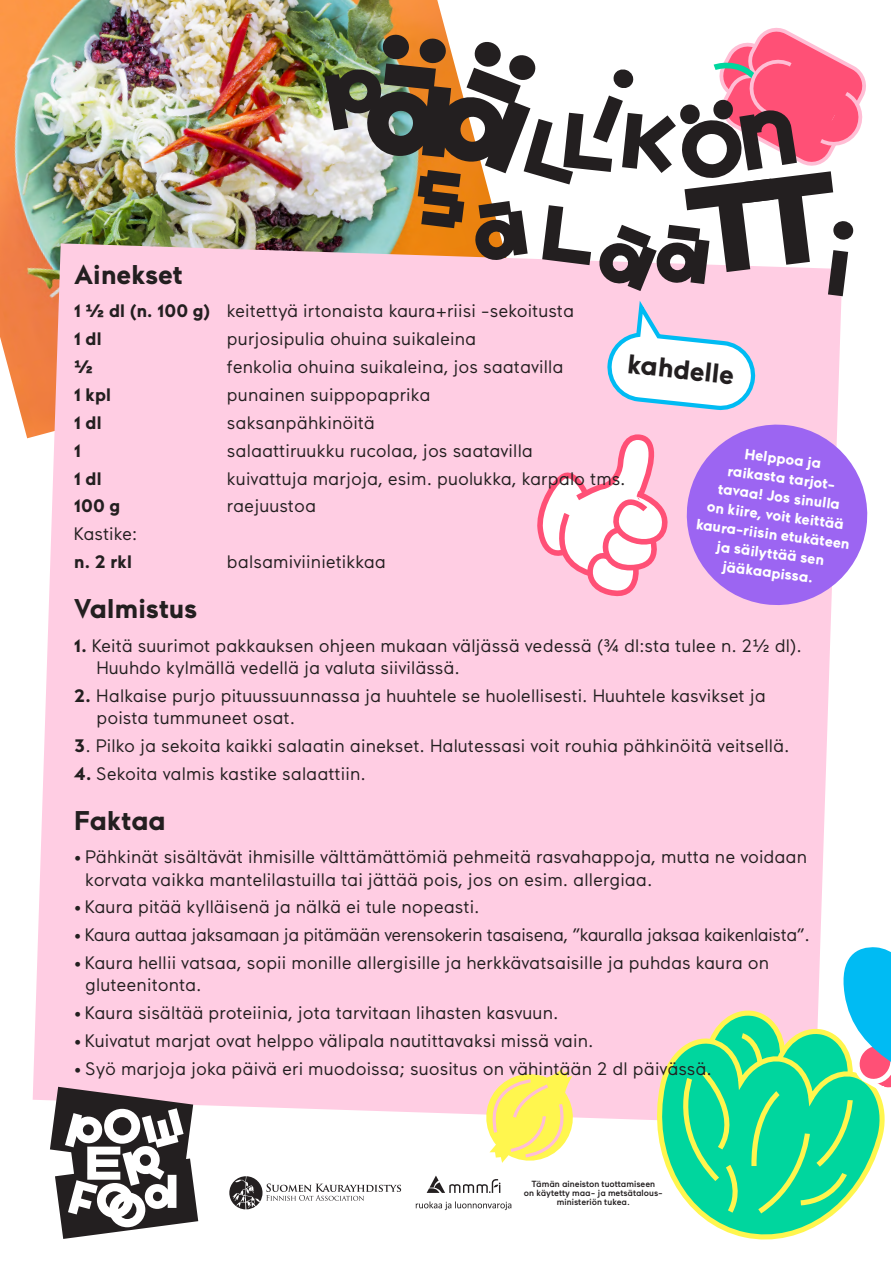
<style>
.page{position:relative;width:893px;height:1263px;background:#fff}
.page>*{position:absolute;margin:0;border:0;box-sizing:border-box;transform-origin:0 0}
.t1{font:50.1px "Peanutbutter RS";color:#fff}
.t2{font:700 27px "Maax";color:#231f20}
.t3{font:18px/22.2px "Maax";color:#231f20}
.t4{font:18px "Maax";letter-spacing:-.02em;color:#231f20}
.t5{font:700 18px "Maax";color:#231f20}
.t6{font:700 14.85px/19px "Maax";color:#fff;text-align:center}
.t7{font:500 8.85px/8.9px "Maax";color:#231f20;text-align:center}
.s1{font-weight:700}
</style>
<div class="page">
<img style="left:0;top:0;width:445px;height:438px">
<div style="left:33px;top:243px;width:798px;height:877px;background:#ffcde3"></div>
<svg style="left:642px;top:1031px;width:187px;height:209px"></svg>
<svg style="left:483px;top:1067px;width:93px;height:96px;background:#ffeb8a"></svg>
<svg style="left:670px;top:946px;width:220px;height:272px;background:#70d8b3"></svg>
<svg style="left:229px;top:1176px;width:172px;height:33px"></svg>
<svg style="left:427px;top:1175px;width:73px;height:18px"></svg>
<svg style="left:416px;top:1201px;width:95px;height:9px"></svg>
<svg style="left:50px;top:1087px;width:148px;height:152px;background:#4f494b"></svg>
<svg style="left:324px;top:26px;width:544px;height:585px"></svg>
<h2 class="t2" style="left:74px;top:260px;width:110px">Ainekset</h2>
<p class="t3" style="left:74px;top:297px;width:501px;line-height:27.9px"><span class="s1">1 ½ dl (n. 100 g)</span> keitettyä irtonaista kaura+riisi -sekoitusta<br><span class="s1">1 dl</span></p>
<p class="t3" style="left:227px;top:328px;width:251px">purjosipulia ohuina suikaleina</p>
<h2 class="t2" style="left:629px;top:349px;width:109px;rotate:6deg">kahdelle</h2>
<p class="t5" style="left:74px;top:357px;width:20px">½</p>
<p class="t3" style="left:227px;top:356px;width:338px">fenkolia ohuina suikaleina, jos saatavilla</p>
<p class="t5" style="left:74px;top:385px;width:38px">1 kpl</p>
<p class="t3" style="left:227px;top:384px;width:205px">punainen suippopaprika</p>
<p class="t5" style="left:74px;top:413px;width:29px">1 dl</p>
<p class="t3" style="left:227px;top:412px;width:150px">saksanpähkinöitä</p>
<p class="t5" style="left:74px;top:441px;width:8px">1</p>
<p class="t3" style="left:227px;top:440px;width:307px">salaattiruukku rucolaa, jos saatavilla</p>
<p class="t5" style="left:74px;top:468px;width:29px">1 dl</p>
<p class="t3" style="left:227px;top:467px;width:400px">kuivattuja marjoja, esim. puolukka, karpalo tms.</p>
<p class="t5" style="left:74px;top:496px;width:48px">100 g</p>
<p class="t3" style="left:227px;top:495px;width:91px">raejuustoa</p>
<p class="t3" style="left:74px;top:523px;width:65px">Kastike:</p>
<p class="t5" style="left:74px;top:552px;width:59px">n. 2 rkl</p>
<p class="t3" style="left:227px;top:551px;width:161px">balsamiviinietikkaa</p>
<h2 class="t2" style="left:74px;top:594px;width:125px">Valmistus</h2>
<p class="t3" style="left:96px;top:634px;width:707px;text-indent:-22px"><span class="s1">1.</span> Keitä suurimot pakkauksen ohjeen mukaan väljässä vedessä (¾ dl:sta tulee n. 2½ dl).<br>Huuhdo kylmällä vedellä ja valuta siivilässä.</p>
<p class="t3" style="left:96px;top:685px;width:671px;text-indent:-22px"><span class="s1">2.</span> Halkaise purjo pituussuunnassa ja huuhtele se huolellisesti. Huuhtele kasvikset ja poista tummuneet osat.</p>
<p class="t3" style="left:74px;top:735px;width:717px"><span class="s1">3</span>. Pilko ja sekoita kaikki salaatin ainekset. Halutessasi voit rouhia pähkinöitä veitsellä.</p>
<p class="t3" style="left:74px;top:763px;width:293px"><span class="s1">4.</span> Sekoita valmis kastike salaattiin.</p>
<h2 class="t2" style="left:74px;top:806px;width:93px">Faktaa</h2>
<p class="t3" style="left:85px;top:846px;width:723px;text-indent:-11px">• Pähkinät sisältävät ihmisille välttämättömiä pehmeitä rasvahappoja, mutta ne voidaan korvata vaikka mantelilastuilla tai jättää pois, jos on esim. allergiaa.</p>
<p class="t3" style="left:74px;top:896px;width:407px">• Kaura pitää kylläisenä ja nälkä ei tule nopeasti.</p>
<p class="t4" style="left:74px;top:925px;width:737px">• Kaura auttaa jaksamaan ja pitämään verensokerin tasaisena, ”kauralla jaksaa kaikenlaista”.</p>
<p class="t3" style="left:85px;top:952px;width:685px;text-indent:-11px">• Kaura hellii vatsaa, sopii monille allergisille ja herkkävatsaisille ja puhdas kaura on gluteenitonta.</p>
<p class="t3" style="left:74px;top:1002px;width:486px">• Kaura sisältää proteiinia, jota tarvitaan lihasten kasvuun.</p>
<p class="t3" style="left:74px;top:1030px;width:521px">• Kuivatut marjat ovat helppo välipala nautittavaksi missä vain.</p>
<p class="t3" style="left:74px;top:1058px;width:639px">• Syö marjoja joka päivä eri muodoissa; suositus on vähintään 2 dl päivässä.</p>
<p class="t6" style="left:707px;top:440px;width:156px;rotate:7deg">Helppoa ja<br>raikasta tarjot&shy;tavaa! Jos sinulla<br>on kiire, voit keittää kaura-riisin etukäteen ja säilyttää sen jääkaapissa.</p>
<h1 class="t1" style="left:103px;top:1096px;width:39px">O</h1>
<h1 class="t1" style="left:86px;top:1133px;width:37px">E</h1>
<h1 class="t1" style="left:96px;top:1170px;width:83px">OO d</h1>
<p class="t7" style="left:524px;top:1180px;width:140px">Tämän aineiston tuottamiseen<br>on käytetty maa- ja metsätalous&shy;ministeriön tukea.</p>
</div>
